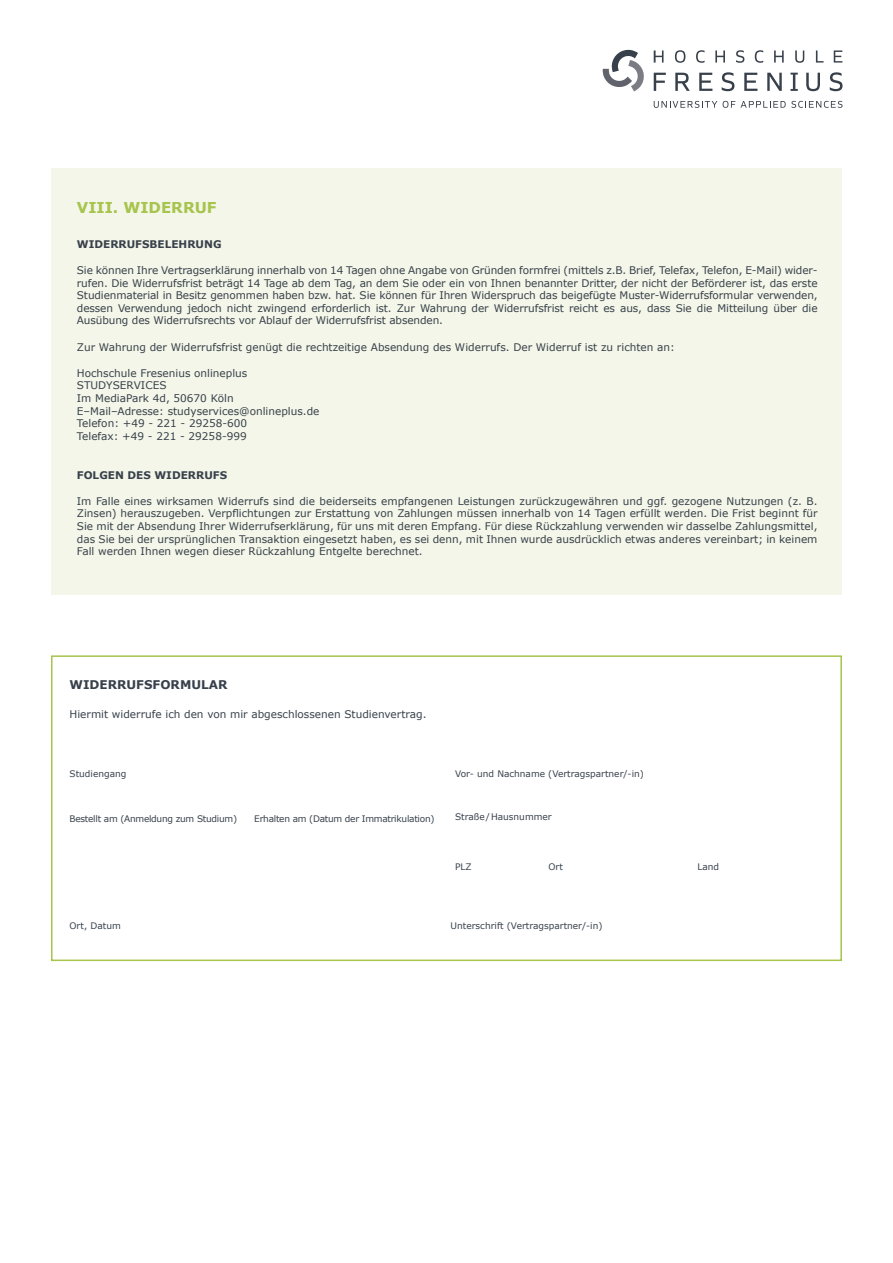
<style>
.page{position:relative;width:893px;height:1263px;background:#fff}
.page>*{position:absolute;margin:0;border:0;box-sizing:border-box;transform-origin:0 0}
.t1{font:700 15px "Verdana";color:#a7c44c}
.t2{font:700 12px "Verdana";color:#38414b}
.t3{font:10.5px/12.6px "Verdana";color:#38414b;text-align:justify}
.t4{font:700 10.5px "Verdana";color:#38414b}
.t5{font:9px "Verdana";color:#38414b}
.t6{font:9px "Verdana";letter-spacing:-.03em;color:#38414b}
</style>
<div class="page">
<svg style="left:790px;top:73px;width:8px;height:18px"></svg>
<svg style="left:654px;top:73px;width:12px;height:18px"></svg>
<svg style="left:675px;top:73px;width:15px;height:18px"></svg>
<svg style="left:699px;top:73px;width:13px;height:18px"></svg>
<svg style="left:722px;top:72px;width:12px;height:19px"></svg>
<svg style="left:744px;top:73px;width:13px;height:18px"></svg>
<svg style="left:767px;top:73px;width:15px;height:18px"></svg>
<svg style="left:806px;top:73px;width:14px;height:18px"></svg>
<svg style="left:830px;top:72px;width:12px;height:19px"></svg>
<svg style="left:654px;top:50px;width:9px;height:13px"></svg>
<svg style="left:675px;top:50px;width:10px;height:13px"></svg>
<svg style="left:696px;top:50px;width:9px;height:13px"></svg>
<svg style="left:715px;top:50px;width:10px;height:13px"></svg>
<svg style="left:736px;top:50px;width:8px;height:13px"></svg>
<svg style="left:755px;top:50px;width:8px;height:13px"></svg>
<svg style="left:774px;top:50px;width:10px;height:13px"></svg>
<svg style="left:795px;top:50px;width:9px;height:13px"></svg>
<svg style="left:816px;top:50px;width:7px;height:13px"></svg>
<svg style="left:834px;top:50px;width:8px;height:13px"></svg>
<svg style="left:654px;top:101px;width:63px;height:7px"></svg>
<svg style="left:723px;top:101px;width:119px;height:7px"></svg>
<svg style="left:602px;top:49px;width:42px;height:42px"></svg>
<div style="left:51px;top:168px;width:791px;height:427px;background:#f3f6e8"></div>
<div style="left:51px;top:655px;width:791px;height:306px;border:2px solid #a7c44c"></div>
<h1 class="t1" style="left:77px;top:197px;width:141px">VIII. WIDERRUF</h1>
<p class="t4" style="left:77px;top:237px;width:146px">WIDERRUFSBELEHRUNG</p>
<p class="t3" style="left:77px;top:264px;width:742px">Sie können Ihre Vertragserklärung innerhalb von 14 Tagen ohne Angabe von Gründen formfrei (mittels z.B. Brief, Telefax, Telefon, E-Mail) wider&shy;rufen. Die Widerrufsfrist beträgt 14 Tage ab dem Tag, an dem Sie oder ein von Ihnen benannter Dritter, der nicht der Beförderer ist, das erste Studienmaterial in Besitz genommen haben bzw. hat. Sie können für Ihren Widerspruch das beigefügte Muster-Widerrufsformular verwenden, dessen Verwendung jedoch nicht zwingend erforderlich ist. Zur Wahrung der Widerrufsfrist reicht es aus, dass Sie die Mitteilung über die Ausübung des Widerrufsrechts vor Ablauf der Widerrufsfrist absenden.</p>
<p class="t3" style="left:77px;top:341px;width:599px">Zur Wahrung der Widerrufsfrist genügt die rechtzeitige Absendung des Widerrufs. Der Widerruf ist zu richten an:</p>
<p class="t3" style="left:77px;top:367px;width:244px;text-align:left">Hochschule Fresenius onlineplus<br>STUDYSERVICES<br>Im MediaPark 4d, 50670 Köln<br>E–Mail–Adresse: studyservices@onlineplus.de<br>Telefon: +49 - 221 - 29258-600<br>Telefax: +49 - 221 - 29258-999</p>
<p class="t4" style="left:77px;top:468px;width:152px">FOLGEN DES WIDERRUFS</p>
<p class="t3" style="left:77px;top:495px;width:742px">Im Falle eines wirksamen Widerrufs sind die beiderseits empfangenen Leistungen zurückzugewähren und ggf. gezogene Nutzungen (z. B.<br>Zinsen) herauszugeben. Verpflichtungen zur Erstattung von Zahlungen müssen innerhalb von 14 Tagen erfüllt werden. Die Frist beginnt für Sie mit der Absendung Ihrer Widerrufserklärung, für uns mit deren Empfang. Für diese Rückzahlung verwenden wir dasselbe Zahlungsmittel, das Sie bei der ursprünglichen Transaktion eingesetzt haben, es sei denn, mit Ihnen wurde ausdrücklich etwas anderes vereinbart; in keinem Fall werden Ihnen wegen dieser Rückzahlung Entgelte berechnet.</p>
<p class="t2" style="left:70px;top:677px;width:159px">WIDERRUFSFORMULAR</p>
<p class="t3" style="left:70px;top:708px;width:358px">Hiermit widerrufe ich den von mir abgeschlossenen Studienvertrag.</p>
<p class="t5" style="left:70px;top:768px;width:58px">Studiengang</p>
<p class="t6" style="left:70px;top:812px;width:169px">Bestellt am (Anmeldung zum Studium)</p>
<p class="t6" style="left:254px;top:812px;width:182px">Erhalten am (Datum der Immatrikulation)</p>
<p class="t5" style="left:455px;top:768px;width:190px">Vor- und Nachname (Vertragspartner/-in)</p>
<p class="t5" style="left:455px;top:811px;width:98px">Straße/Hausnummer</p>
<p class="t5" style="left:455px;top:861px;width:18px">PLZ</p>
<p class="t5" style="left:549px;top:861px;width:16px">Ort</p>
<p class="t5" style="left:697px;top:861px;width:23px">Land</p>
<p class="t5" style="left:70px;top:920px;width:53px">Ort, Datum</p>
<p class="t5" style="left:451px;top:920px;width:153px">Unterschrift (Vertragspartner/-in)</p>
</div>
